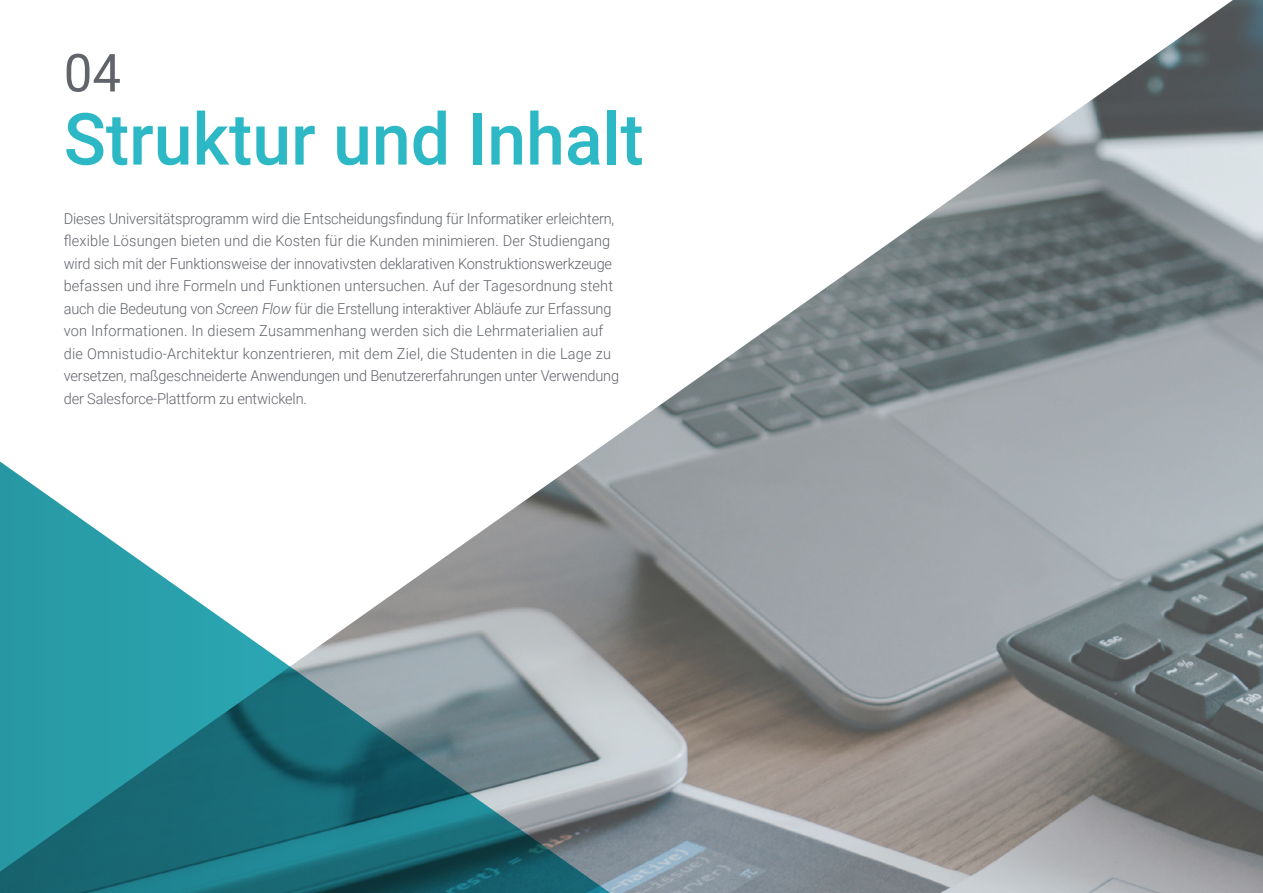
<style>
.page{position:relative;width:1263px;height:893px;background:#fff}
.page>*{position:absolute;margin:0;border:0;box-sizing:border-box;transform-origin:0 0}
.t1{font:500 72px "Roboto";color:#2db8c5}
.t2{font:52.5px "Roboto";color:#61646a}
.t3{font:300 15px/22.5px "Roboto";letter-spacing:-.01em;color:#61646a}
.s1{font-style:italic}
</style>
<div class="page">
<img style="left:602px;top:0;width:661px;height:893px">
<svg style="left:0;top:446px;width:640px;height:447px"></svg>
<h2 class="t2" style="left:64px;top:36px;width:59px">04</h2>
<h1 class="t1" style="left:64px;top:89px;width:581px">Struktur und Inhalt</h1>
<p class="t3" style="left:64px;top:207px;width:557px">Dieses Universitätsprogramm wird die Entscheidungsfindung für Informatiker erleichtern, flexible Lösungen bieten und die Kosten für die Kunden minimieren. Der Studiengang wird sich mit der Funktionsweise der innovativsten deklarativen Konstruktionswerkzeuge befassen und ihre Formeln und Funktionen untersuchen. Auf der Tagesordnung steht auch die Bedeutung von <span class="s1">Screen Flow</span> für die Erstellung interaktiver Abläufe zur Erfassung von Informationen. In diesem Zusammenhang werden sich die Lehrmaterialien auf die Omnistudio-Architektur konzentrieren, mit dem Ziel, die Studenten in die Lage zu versetzen, maßgeschneiderte Anwendungen und Benutzererfahrungen unter Verwendung der Salesforce<span class="s1">-</span>Plattform zu entwickeln.</p>
</div>
